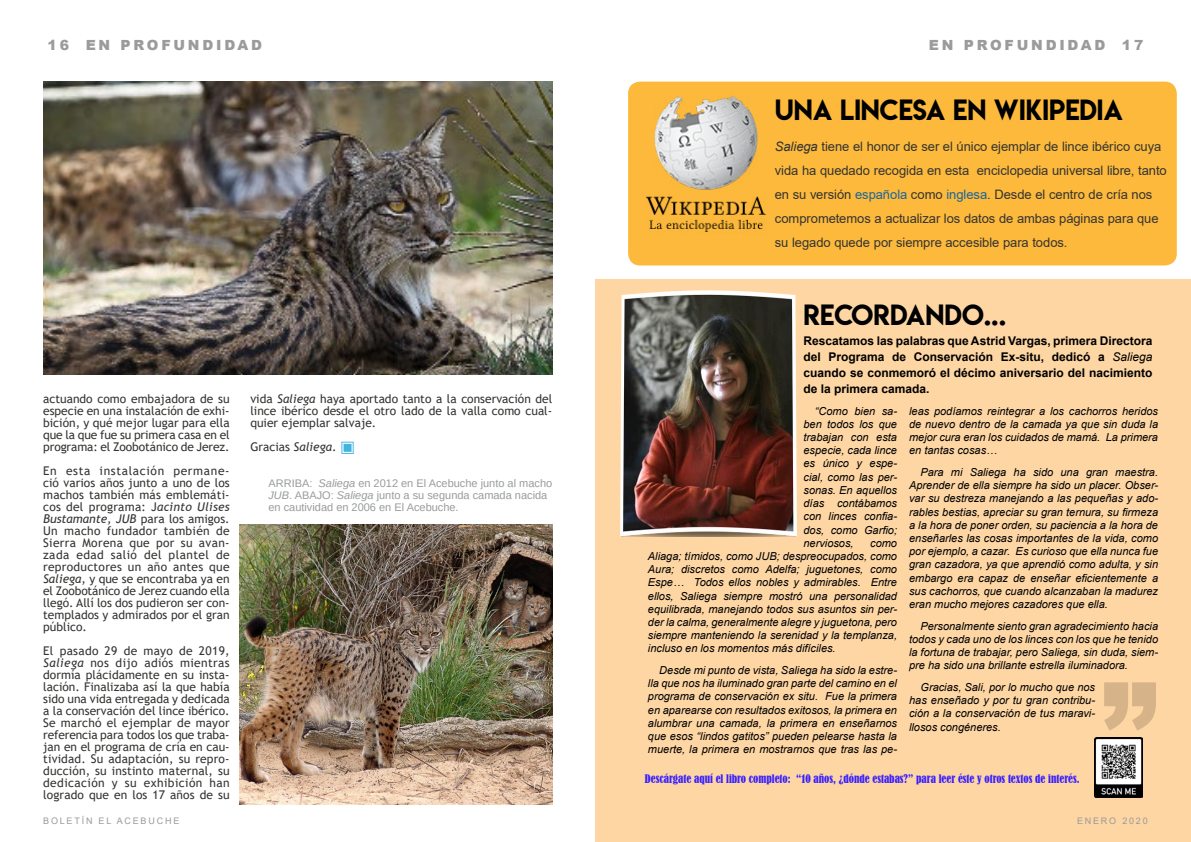
<style>
.page{position:relative;width:1191px;height:842px;background:#fff}
.page>*{position:absolute;margin:0;border:0;box-sizing:border-box;transform-origin:0 0}
.t1{font:26px "Lemon Milk";color:#000}
.t2{font:900 14px "Arial";letter-spacing:.2em;color:#999b9c}
.t3{font:13px/24px "Arial";letter-spacing:-.005em;color:#343432}
.t4{font:12px/12px "Trebuchet MS";color:#343432;text-align:justify}
.t5{font:700 12px/16px "Arial";color:#000;text-align:justify}
.t6{font:italic 11px/13.2px "Arial";color:#000;text-align:justify}
.t7{font:11px/12px "Arimo";color:#999b9c}
.t8{font:condensed 11px "Bernard";color:#3920ff}
.t9{font:9px "Arial";letter-spacing:.2em;color:#999b9c}
.s1{font-style:italic}
.s2{color:#1c649b}
.s3{font-family:"DejaVu Sans";font-size:16px;color:#42b4df}
.s4{font-weight:400;font-style:italic}
</style>
<div class="page">
<div style="left:595px;top:279px;width:596px;height:563px;background:#fed6a4"></div>
<div style="left:628px;top:82px;width:548px;height:183px;background:#fdb93b;border-radius:12px"></div>
<img style="left:646px;top:96px;width:120px;height:136px">
<img style="left:43px;top:82px;width:509px;height:293px">
<img style="left:240px;top:524px;width:312px;height:280px">
<img style="left:620px;top:290px;width:176px;height:247px">
<img style="left:1094px;top:738px;width:48px;height:59px">
<svg style="left:1104px;top:682px;width:52px;height:48px"></svg>
<p class="t2" style="left:48px;top:34px;width:216px">16 EN PROFUNDIDAD</p>
<p class="t2" style="left:929px;top:34px;width:216px">EN PROFUNDIDAD 17</p>
<h1 class="t1" style="left:775px;top:91px;width:350px">UNA LINCESA EN WIKIPEDIA</h1>
<p class="t3" style="left:775px;top:134px;width:393px"><span class="s1">Saliega</span> tiene el honor de ser el único ejemplar de lince ibérico cuya vida ha quedado recogida en esta enciclopedia universal libre, tanto en su versión <span class="s2">española</span> como <span class="s2">inglesa</span>. Desde el centro de cría nos comprometemos a actualizar los datos de ambas páginas para que su legado quede por siempre accesible para todos.</p>
<p class="t4" style="left:43px;top:392px;width:188px">actuando como embajadora de su especie en una instalación de exhi&shy;bición, y qué mejor lugar para ella que la que fue su primera casa en el programa: el Zoobotánico de Jerez.</p>
<p class="t4" style="left:43px;top:464px;width:188px">En esta instalación permane&shy;ció varios años junto a uno de los machos también más emblemáti&shy;cos del programa: J<span class="s1">acinto Ulises Bustamante, JUB</span> para los amigos.<br>Un macho fundador también de Sierra Morena que por su avan&shy;zada edad salió del plantel de reproductores un año antes que <span class="s1">Saliega</span>, y que se encontraba ya en el Zoobotánico de Jerez cuando ella llegó. Allí los dos pudieron ser con&shy;templados y admirados por el gran público.</p>
<p class="t4" style="left:43px;top:644px;width:188px">El pasado 29 de mayo de 2019, <span class="s1">Saliega</span> nos dijo adiós mientras dormía plácidamente en su insta&shy;lación. Finalizaba así la que había sido una vida entregada y dedicada a la conservación del lince ibérico.<br>Se marchó el ejemplar de mayor referencia para todos los que traba&shy;jan en el programa de cría en cau&shy;tividad. Su adaptación, su repro&shy;ducción, su instinto maternal, su dedicación y su exhibición han logrado que en los 17 años de su</p>
<p class="t4" style="left:250px;top:392px;width:303px">vida <span class="s1">Saliega</span> haya aportado tanto a la conservación del lince ibérico desde el otro lado de la valla como cual&shy;quier ejemplar salvaje.</p>
<p class="t4" style="left:250px;top:440px;width:106px">Gracias <span class="s1">Saliega</span>. <span class="s3">▣</span></p>
<p class="t7" style="left:268px;top:477px;width:285px">ARRIBA: <span class="s1">Saliega</span> en 2012 en El Acebuche junto al macho<br><span class="s1">JUB</span>. ABAJO: <span class="s1">Saliega</span> junto a su segunda camada nacida en cautividad en 2006 en El Acebuche.</p>
<h1 class="t1" style="left:803px;top:296px;width:204px">RECORDANDO...</h1>
<p class="t5" style="left:803px;top:333px;width:350px">Rescatamos las palabras que Astrid Vargas, primera Directora del Programa de Conservación Ex-situ, dedicó a <span class="s4">Saliega </span>cuando se conmemoró el décimo aniversario del nacimiento de la primera camada.</p>
<p class="t6" style="left:803px;top:404px;width:95px;text-indent:11px">“Como bien sa&shy;ben todos los que trabajan con esta especie, cada lince es único y espe&shy;cial, como las per&shy;sonas. En aquellos días contábamos con linces confia&shy;dos, como Garfio; nerviosos,</p>
<p class="t6" style="left:648px;top:536px;width:251px;text-indent:222px">como Aliaga; tímidos, como JUB; despreocupados, como Aura; discretos como Adelfa; juguetones, como Espe… Todos ellos nobles y admirables. Entre ellos, Saliega siempre mostró una personalidad equilibrada, manejando todos sus asuntos sin per&shy;der la calma, generalmente alegre y juguetona, pero siempre manteniendo la serenidad y la templanza, incluso en los momentos más difíciles.</p>
<p class="t6" style="left:648px;top:664px;width:251px;text-indent:11px">Desde mi punto de vista, Saliega ha sido la estre&shy;lla que nos ha iluminado gran parte del camino en el programa de conservación ex situ. Fue la primera en aparearse con resultados exitosos, la primera en alumbrar una camada, la primera en enseñarnos que esos “lindos gatitos” pueden pelearse hasta la muerte, la primera en mostrarnos que tras las pe-</p>
<p class="t6" style="left:909px;top:404px;width:250px">leas podíamos reintegrar a los cachorros heridos de nuevo dentro de la camada ya que sin duda la mejor cura eran los cuidados de mamá. La primera en tantas cosas…</p>
<p class="t6" style="left:909px;top:466px;width:250px;text-indent:11px">Para mi Saliega ha sido una gran maestra.<br>Aprender de ella siempre ha sido un placer. Obser&shy;var su destreza manejando a las pequeñas y ado&shy;rables bestias, apreciar su gran ternura, su firmeza a la hora de poner orden, su paciencia a la hora de enseñarles las cosas importantes de la vida, como por ejemplo, a cazar. Es curioso que ella nunca fue gran cazadora, ya que aprendió como adulta, y sin embargo era capaz de enseñar eficientemente a sus cachorros, que cuando alcanzaban la madurez eran mucho mejores cazadores que ella.</p>
<p class="t6" style="left:909px;top:619px;width:250px;text-indent:11px">Personalmente siento gran agradecimiento hacia todos y cada uno de los linces con los que he tenido la fortuna de trabajar, pero Saliega, sin duda, siem&shy;pre ha sido una brillante estrella iluminadora.</p>
<p class="t6" style="left:909px;top:681px;width:187px;text-indent:11px">Gracias, Sali, por lo mucho que nos has enseñado y por tu gran contribu&shy;ción a la conservación de tus maravi&shy;llosos congéneres.</p>
<p class="t8" style="left:645px;top:772px;width:436px">Descárgate aquí el libro completo: “10 años, ¿dónde estabas?” para leer éste y otros textos de interés.</p>
<p class="t9" style="left:43px;top:814px;width:138px">BOLETÍN EL ACEBUCHE</p>
<p class="t9" style="left:1077px;top:814px;width:72px">ENERO 2020</p>
</div>
